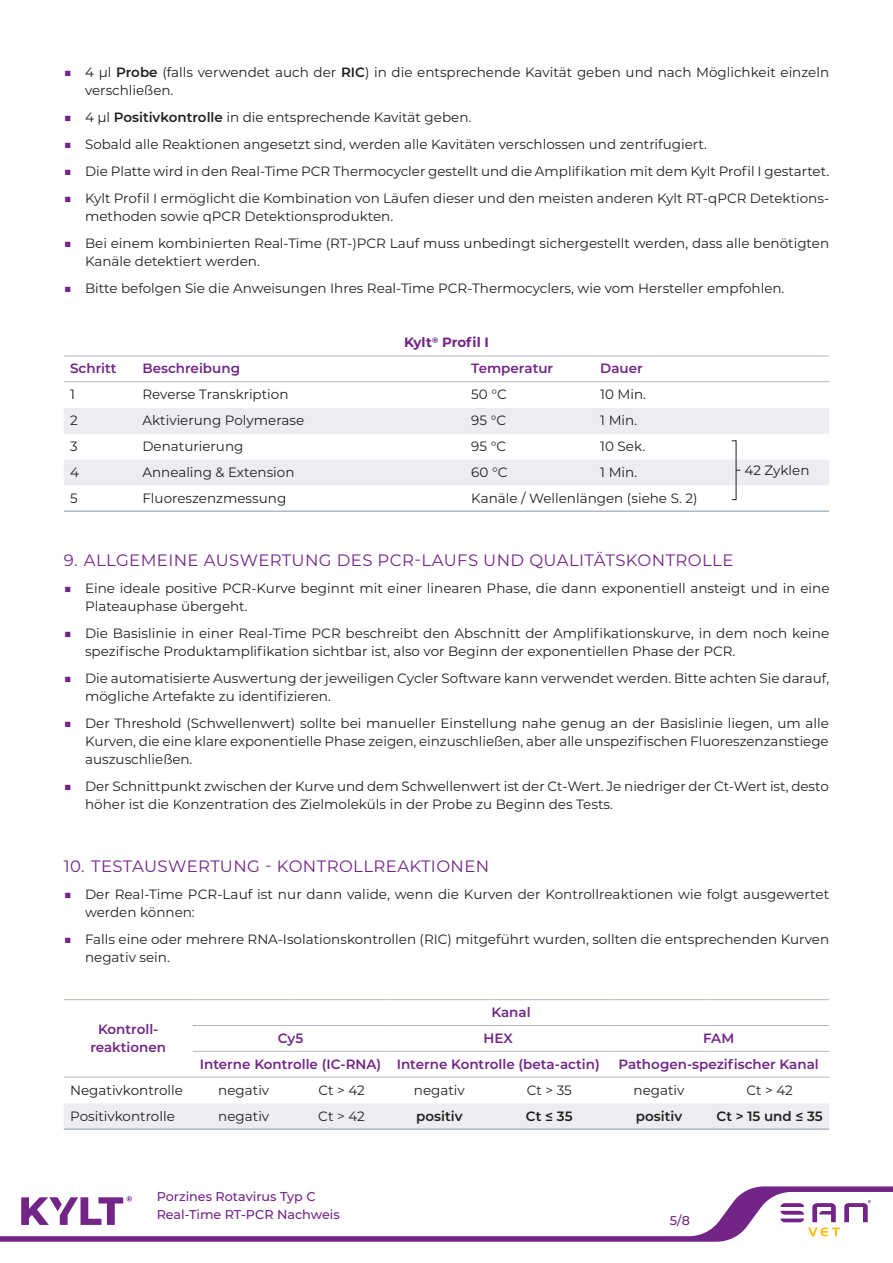
<style>
.page{position:relative;width:893px;height:1263px;background:#fff}
.page>*{position:absolute;margin:0;border:0;box-sizing:border-box;transform-origin:0 0}
.t1{font:16.5px "Montserrat";letter-spacing:.025em;color:#722587}
.t2{font:13.5px/18px "Montserrat";color:#231f20}
.t3{font:600 13.5px/18px "Montserrat";color:#722587;text-align:center}
.t4{font:600 13.5px "Montserrat";color:#231f20}
.t5{font:700 13.5px "Montserrat";letter-spacing:-.005em;color:#722587}
.t6{font:500 12.75px/18px "Montserrat";color:#722587}
.s1{color:#722587}
.s2{font-weight:600}
</style>
<div class="page">
<svg style="left:0;top:1186px;width:893px;height:56px"></svg>
<svg style="left:64px;top:408px;width:765px;height:77px;fill:#ebedf0"></svg>
<hr style="left:136px;top:510px;width:329px;height:2px;background:#b0bac7">
<hr style="left:64px;top:510px;width:72px;height:2px;background:#b0bac7">
<hr style="left:465px;top:510px;width:129px;height:2px;background:#b0bac7">
<hr style="left:594px;top:510px;width:129px;height:2px;background:#b0bac7">
<hr style="left:723px;top:510px;width:106px;height:2px;background:#b0bac7">
<hr style="left:64px;top:356px;width:72px;height:1px;background:#b0bac7">
<hr style="left:136px;top:356px;width:329px;height:1px;background:#b0bac7">
<hr style="left:465px;top:356px;width:129px;height:1px;background:#b0bac7">
<hr style="left:594px;top:356px;width:129px;height:1px;background:#b0bac7">
<hr style="left:723px;top:356px;width:106px;height:1px;background:#b0bac7">
<hr style="left:64px;top:381px;width:72px;height:1px;background:#b0bac7">
<hr style="left:136px;top:381px;width:329px;height:1px;background:#b0bac7">
<hr style="left:465px;top:381px;width:129px;height:1px;background:#b0bac7">
<hr style="left:594px;top:381px;width:129px;height:1px;background:#b0bac7">
<hr style="left:723px;top:381px;width:106px;height:1px;background:#b0bac7">
<div style="left:64px;top:1103px;width:765px;height:25px;background:#ebedf0"></div>
<hr style="left:64px;top:999px;width:129px;height:1px;background:#b0bac7">
<hr style="left:193px;top:999px;width:102px;height:1px;background:#b0bac7">
<hr style="left:295px;top:999px;width:93px;height:1px;background:#b0bac7">
<hr style="left:388px;top:999px;width:102px;height:1px;background:#b0bac7">
<hr style="left:490px;top:999px;width:118px;height:1px;background:#b0bac7">
<hr style="left:608px;top:999px;width:102px;height:1px;background:#b0bac7">
<hr style="left:710px;top:999px;width:119px;height:1px;background:#b0bac7">
<hr style="left:193px;top:1025px;width:102px;height:1px;background:#b0bac7">
<hr style="left:295px;top:1025px;width:93px;height:1px;background:#b0bac7">
<hr style="left:388px;top:1025px;width:102px;height:1px;background:#b0bac7">
<hr style="left:490px;top:1025px;width:118px;height:1px;background:#b0bac7">
<hr style="left:608px;top:1025px;width:102px;height:1px;background:#b0bac7">
<hr style="left:710px;top:1025px;width:119px;height:1px;background:#b0bac7">
<hr style="left:193px;top:1128px;width:102px;height:2px;background:#b0bac7">
<hr style="left:295px;top:1128px;width:93px;height:2px;background:#b0bac7">
<hr style="left:64px;top:1128px;width:129px;height:2px;background:#b0bac7">
<hr style="left:388px;top:1128px;width:102px;height:2px;background:#b0bac7">
<hr style="left:490px;top:1128px;width:118px;height:2px;background:#b0bac7">
<hr style="left:608px;top:1128px;width:102px;height:2px;background:#b0bac7">
<hr style="left:710px;top:1128px;width:119px;height:2px;background:#b0bac7">
<hr style="left:193px;top:1051px;width:102px;height:1px;background:#b0bac7">
<hr style="left:295px;top:1051px;width:93px;height:1px;background:#b0bac7">
<hr style="left:388px;top:1051px;width:102px;height:1px;background:#b0bac7">
<hr style="left:490px;top:1051px;width:118px;height:1px;background:#b0bac7">
<hr style="left:608px;top:1051px;width:102px;height:1px;background:#b0bac7">
<hr style="left:710px;top:1051px;width:119px;height:1px;background:#b0bac7">
<hr style="left:64px;top:1077px;width:129px;height:1px;background:#b0bac7">
<hr style="left:193px;top:1077px;width:102px;height:1px;background:#b0bac7">
<hr style="left:295px;top:1077px;width:93px;height:1px;background:#b0bac7">
<hr style="left:388px;top:1077px;width:102px;height:1px;background:#b0bac7">
<hr style="left:490px;top:1077px;width:118px;height:1px;background:#b0bac7">
<hr style="left:608px;top:1077px;width:102px;height:1px;background:#b0bac7">
<hr style="left:710px;top:1077px;width:119px;height:1px;background:#b0bac7">
<svg style="left:21px;top:1196px;width:111px;height:29px"></svg>
<svg style="left:780px;top:1200px;width:91px;height:36px"></svg>
<p class="t2" style="left:85px;top:63px;width:746px;text-indent:-21px"><span class="s1">■</span> 4 μl <span class="s2">Probe</span> (falls verwendet auch der <span class="s2">RIC</span>) in die entsprechende Kavität geben und nach Möglichkeit einzeln verschließen.</p>
<p class="t2" style="left:64px;top:108px;width:409px"><span class="s1">■</span> 4 μl <span class="s2">Positivkontrolle</span> in die entsprechende Kavität geben.</p>
<p class="t2" style="left:64px;top:135px;width:645px"><span class="s1">■</span> Sobald alle Reaktionen angesetzt sind, werden alle Kavitäten verschlossen und zentrifugiert.</p>
<p class="t2" style="left:64px;top:162px;width:767px"><span class="s1">■</span> Die Platte wird in den Real-Time PCR Thermocycler gestellt und die Amplifikation mit dem Kylt Profil I gestartet.</p>
<p class="t2" style="left:85px;top:189px;width:746px;text-indent:-21px"><span class="s1">■</span> Kylt Profil I ermöglicht die Kombination von Läufen dieser und den meisten anderen Kylt RT-qPCR Detektions&shy;methoden sowie qPCR Detektionsprodukten.</p>
<p class="t2" style="left:85px;top:234px;width:746px;text-indent:-21px"><span class="s1">■</span> Bei einem kombinierten Real-Time (RT-)PCR Lauf muss unbedingt sichergestellt werden, dass alle benötigten<br>Kanäle detektiert werden.</p>
<p class="t2" style="left:64px;top:279px;width:722px"><span class="s1">■</span> Bitte befolgen Sie die Anweisungen Ihres Real-Time PCR-Thermocyclers, wie vom Hersteller empfohlen.</p>
<p class="t5" style="left:404px;top:333px;width:86px">Kylt<sup>®</sup> Profil I</p>
<p class="t3" style="left:70px;top:359px;width:48px">Schritt</p>
<p class="t3" style="left:142px;top:359px;width:99px">Beschreibung</p>
<p class="t3" style="left:471px;top:359px;width:83px">Temperatur</p>
<p class="t3" style="left:600px;top:359px;width:44px">Dauer</p>
<p class="t2" style="left:70px;top:385px;width:6px">1</p>
<p class="t2" style="left:142px;top:385px;width:148px">Reverse Transkription</p>
<p class="t2" style="left:471px;top:385px;width:37px">50 °C</p>
<p class="t2" style="left:600px;top:385px;width:47px">10 Min.</p>
<p class="t2" style="left:70px;top:411px;width:9px">2</p>
<p class="t2" style="left:142px;top:411px;width:163px">Aktivierung Polymerase</p>
<p class="t2" style="left:471px;top:411px;width:36px">95 °C</p>
<p class="t2" style="left:600px;top:411px;width:38px">1 Min.</p>
<p class="t2" style="left:70px;top:437px;width:9px">3</p>
<p class="t2" style="left:142px;top:437px;width:102px">Denaturierung</p>
<p class="t2" style="left:471px;top:437px;width:36px">95 °C</p>
<p class="t2" style="left:600px;top:437px;width:46px">10 Sek.</p>
<p class="t2" style="left:70px;top:463px;width:10px">4</p>
<p class="t2" style="left:142px;top:463px;width:154px">Annealing &amp; Extension</p>
<p class="t2" style="left:471px;top:463px;width:38px">60 °C</p>
<p class="t2" style="left:600px;top:463px;width:38px">1 Min.</p>
<p class="t2" style="left:70px;top:488px;width:9px">5</p>
<p class="t2" style="left:142px;top:488px;width:145px">Fluoreszenzmessung</p>
<p class="t2" style="left:471px;top:488px;width:228px">Kanäle / Wellenlängen (siehe S. 2)</p>
<p class="t2" style="left:744px;top:461px;width:67px">42 Zyklen</p>
<p class="t1" style="left:64px;top:549px;width:671px">9. ALLGEMEINE AUSWERTUNG DES PCR-LAUFS UND QUALITÄTSKONTROLLE</p>
<p class="t2" style="left:85px;top:579px;width:746px;text-indent:-21px"><span class="s1">■</span> Eine ideale positive PCR-Kurve beginnt mit einer linearen Phase, die dann exponentiell ansteigt und in eine<br>Plateauphase übergeht.</p>
<p class="t2" style="left:85px;top:624px;width:746px;text-indent:-21px"><span class="s1">■</span> Die Basislinie in einer Real-Time PCR beschreibt den Abschnitt der Amplifikationskurve, in dem noch keine spezifische Produktamplifikation sichtbar ist, also vor Beginn der exponentiellen Phase der PCR.</p>
<p class="t2" style="left:85px;top:669px;width:746px;text-indent:-21px"><span class="s1">■</span> Die automatisierte Auswertung der jeweiligen Cycler Software kann verwendet werden. Bitte achten Sie darauf, mögliche Artefakte zu identifizieren.</p>
<p class="t2" style="left:85px;top:714px;width:745px;text-align:justify;text-indent:-21px"><span class="s1">■</span> Der Threshold (Schwellenwert) sollte bei manueller Einstellung nahe genug an der Basislinie liegen, um alle Kurven, die eine klare exponentielle Phase zeigen, einzuschließen, aber alle unspezifischen Fluoreszenzanstiege auszuschließen.</p>
<p class="t2" style="left:85px;top:777px;width:745px;text-indent:-21px"><span class="s1">■</span> Der Schnittpunkt zwischen der Kurve und dem Schwellenwert ist der Ct-Wert. Je niedriger der Ct-Wert ist, desto höher ist die Konzentration des Zielmoleküls in der Probe zu Beginn des Tests.</p>
<p class="t1" style="left:64px;top:855px;width:427px">10. TESTAUSWERTUNG - KONTROLLREAKTIONEN</p>
<p class="t2" style="left:85px;top:885px;width:746px;text-indent:-21px"><span class="s1">■</span> Der Real-Time PCR-Lauf ist nur dann valide, wenn die Kurven der Kontrollreaktionen wie folgt ausgewertet werden können:</p>
<p class="t2" style="left:85px;top:930px;width:746px;text-indent:-21px"><span class="s1">■</span> Falls eine oder mehrere RNA-Isolationskontrollen (RIC) mitgeführt wurden, sollten die entsprechenden Kurven negativ sein.</p>
<p class="t3" style="left:90px;top:1019px;width:77px">Kontroll&shy;reaktionen</p>
<p class="t3" style="left:491px;top:1002px;width:41px">Kanal</p>
<p class="t3" style="left:278px;top:1028px;width:27px">Cy5</p>
<p class="t3" style="left:484px;top:1028px;width:31px">HEX</p>
<p class="t3" style="left:703px;top:1028px;width:33px">FAM</p>
<p class="t3" style="left:200px;top:1054px;width:401px">Interne Kontrolle (IC-RNA) Interne Kontrolle (beta-actin)</p>
<p class="t3" style="left:618px;top:1054px;width:202px">Pathogen-spezifischer Kanal</p>
<p class="t2" style="left:70px;top:1080px;width:114px">Negativkontrolle</p>
<p class="t2" style="left:218px;top:1080px;width:52px">negativ</p>
<p class="t2" style="left:318px;top:1080px;width:48px">Ct &gt; 42</p>
<p class="t2" style="left:414px;top:1080px;width:52px">negativ</p>
<p class="t2" style="left:527px;top:1080px;width:47px">Ct &gt; 35</p>
<p class="t2" style="left:634px;top:1080px;width:52px">negativ</p>
<p class="t2" style="left:746px;top:1080px;width:48px">Ct &gt; 42</p>
<p class="t2" style="left:70px;top:1106px;width:106px">Positivkontrolle</p>
<p class="t2" style="left:218px;top:1106px;width:52px">negativ</p>
<p class="t2" style="left:318px;top:1106px;width:48px">Ct &gt; 42</p>
<p class="t4" style="left:416px;top:1106px;width:48px">positiv</p>
<p class="t4" style="left:526px;top:1106px;width:48px">Ct ≤ 35</p>
<p class="t4" style="left:636px;top:1106px;width:48px">positiv</p>
<p class="t4" style="left:716px;top:1106px;width:108px">Ct &gt; 15 und ≤ 35</p>
<p class="t6" style="left:157px;top:1187px;width:185px">Porzines Rotavirus Typ C<br>Real-Time RT-PCR Nachweis</p>
<p class="t6" style="left:670px;top:1211px;width:22px">5/8</p>
</div>
